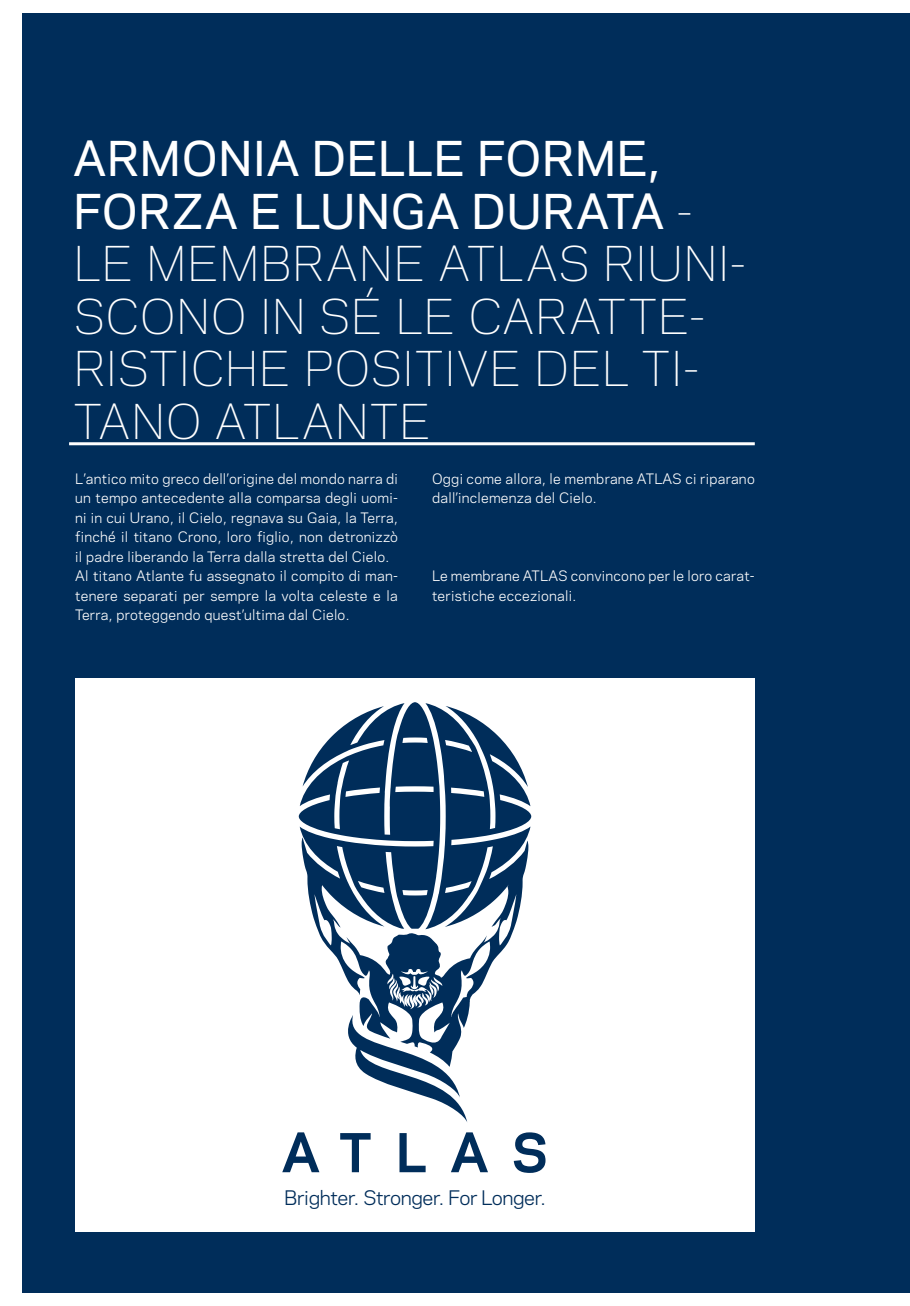
<style>
.page{position:relative;width:910px;height:1306px;background:#fff}
.page>*{position:absolute;margin:0;border:0;box-sizing:border-box;transform-origin:0 0}
.t1{font:700 50.1px "Galaxie Polaris";letter-spacing:.455em;color:#002d5a}
.t2{font:300 45px/52.5px "Galaxie Polaris";letter-spacing:.005em;color:#fff}
.t3{font:18.75px "Galaxie Polaris";letter-spacing:-.02em;color:#002d5a}
.t4{font:13.5px/19.5px "Galaxie Polaris";letter-spacing:.02em;color:#fff}
.s1{font-weight:500}
</style>
<div class="page">
<div style="left:22px;top:13px;width:888px;height:1279px;background:#002d5a"></div>
<hr style="left:69px;top:442px;width:686px;height:3px;background:#fff">
<div style="left:75px;top:678px;width:680px;height:553px;background:#fff"></div>
<svg style="left:299px;top:702px;width:232px;height:420px"></svg>
<h2 class="t2" style="left:73px;top:131px;width:674px"><span class="s1">ARMONIA DELLE FORME,<br>FORZA E LUNGA DURATA</span> -<br>LE MEMBRANE ATLAS RIUNI-<br>SCONO IN SÉ LE CARATTE-<br>RISTICHE POSITIVE DEL TI-<br>TANO ATLANTE</h2>
<p class="t4" style="left:75px;top:468px;width:324px">L’antico mito greco dell’origine del mondo narra di un tempo antecedente alla comparsa degli uomi&shy;ni in cui Urano, il Cielo, regnava su Gaia, la Terra, finché il titano Crono, loro figlio, non detronizzò il padre liberando la Terra dalla stretta del Cielo.<br>Al titano Atlante fu assegnato il compito di man&shy;tenere separati per sempre la volta celeste e la Terra, proteggendo quest’ultima dal Cielo.</p>
<p class="t4" style="left:432px;top:468px;width:324px">Oggi come allora, le membrane ATLAS ci riparano dall’inclemenza del Cielo.</p>
<p class="t4" style="left:432px;top:566px;width:324px">Le membrane ATLAS convincono per le loro carat&shy;teristiche eccezionali.</p>
<h1 class="t1" style="left:282px;top:1119px;width:268px">ATLAS</h1>
<h3 class="t3" style="left:284px;top:1185px;width:263px">Brighter. Stronger. For Longer.</h3>
</div>
